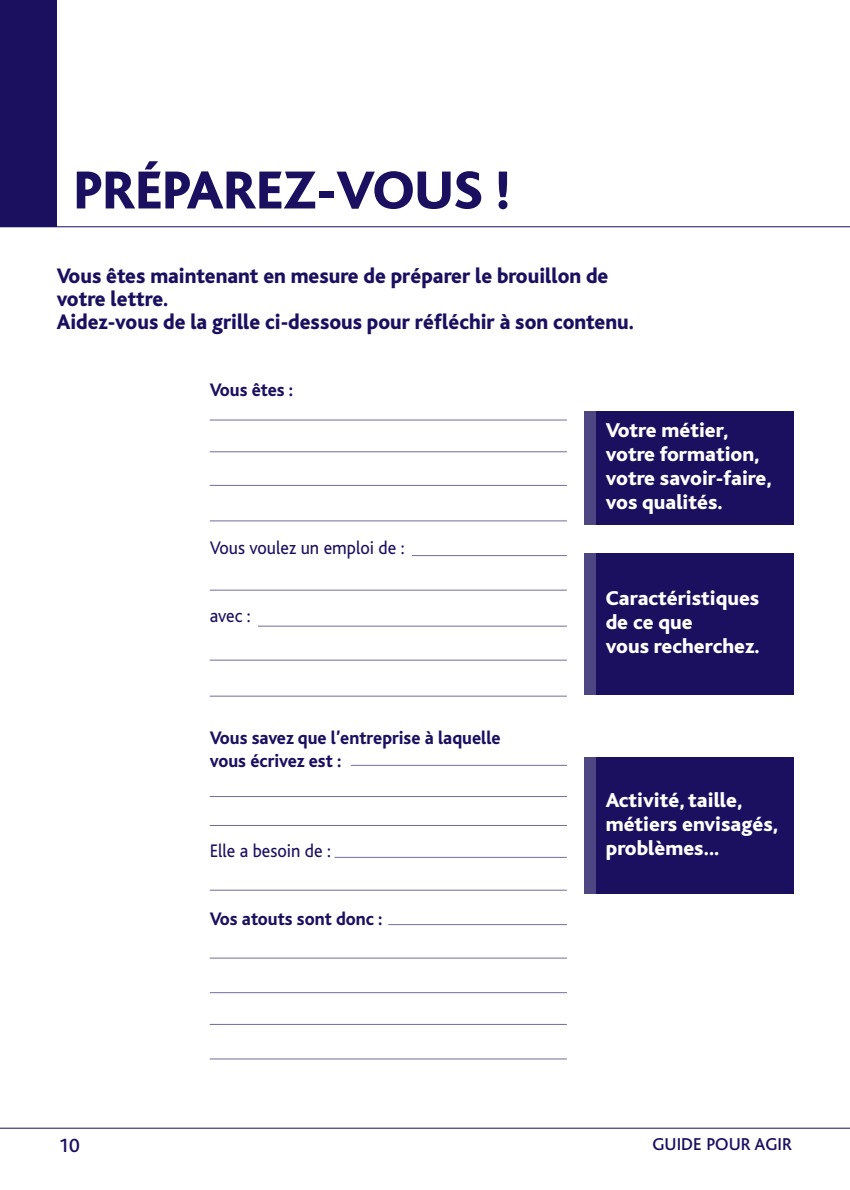
<style>
.page{position:relative;width:850px;height:1190px;background:#fff}
.page>*{position:absolute;margin:0;border:0;box-sizing:border-box;transform-origin:0 0}
.t1{font:800 56px "Bliss";color:#1b1060}
.t2{font:800 22px/23px "Bliss";color:#1b1060;scale:.95 1}
.t3{font:800 21px/24px "Bliss";color:#fff}
.t4{font:500 20px "Bliss";color:#1b1060}
.t5{font:800 19px/22.6px "Bliss";color:#1b1060;scale:.95 1}
.t6{font:19px "Bliss";color:#1b1060;scale:.95 1}
.t7{font:500 18px "Bliss";color:#1b1060}
</style>
<div class="page">
<div style="left:0;top:0;width:57px;height:227px;background:#1b1060"></div>
<hr style="left:0;top:226px;width:850px;height:1px;background:#1b1060">
<hr style="left:0;top:1128px;width:850px;height:1px;background:#1b1060">
<div style="left:595px;top:411px;width:199px;height:113px;background:#1b1060"></div>
<div style="left:584px;top:411px;width:11px;height:113px;background:#4e4682"></div>
<div style="left:595px;top:553px;width:199px;height:142px;background:#1b1060"></div>
<div style="left:584px;top:553px;width:11px;height:142px;background:#4e4682"></div>
<div style="left:595px;top:757px;width:199px;height:137px;background:#1b1060"></div>
<div style="left:584px;top:757px;width:11px;height:137px;background:#4e4682"></div>
<hr style="left:210px;top:420px;width:357px;height:1px;background:#726c9d">
<hr style="left:210px;top:451px;width:357px;height:1px;background:#726c9d">
<hr style="left:210px;top:590px;width:357px;height:1px;background:#726c9d">
<hr style="left:258px;top:626px;width:309px;height:1px;background:#726c9d">
<hr style="left:210px;top:660px;width:357px;height:1px;background:#726c9d">
<hr style="left:210px;top:696px;width:357px;height:1px;background:#726c9d">
<hr style="left:210px;top:796px;width:357px;height:1px;background:#726c9d">
<hr style="left:210px;top:825px;width:357px;height:1px;background:#726c9d">
<hr style="left:210px;top:890px;width:357px;height:1px;background:#726c9d">
<hr style="left:210px;top:958px;width:357px;height:1px;background:#726c9d">
<hr style="left:210px;top:992px;width:357px;height:1px;background:#726c9d">
<hr style="left:210px;top:1024px;width:357px;height:1px;background:#726c9d">
<hr style="left:210px;top:1059px;width:357px;height:1px;background:#726c9d">
<hr style="left:388px;top:924px;width:179px;height:1px;background:#726c9d">
<hr style="left:334px;top:857px;width:233px;height:1px;background:#726c9d">
<hr style="left:351px;top:765px;width:216px;height:1px;background:#726c9d">
<hr style="left:210px;top:485px;width:357px;height:1px;background:#726c9d">
<hr style="left:210px;top:521px;width:357px;height:1px;background:#726c9d">
<hr style="left:412px;top:555px;width:155px;height:1px;background:#726c9d">
<h1 class="t1" style="left:74px;top:161px;width:438px">PRÉPAREZ-VOUS !</h1>
<p class="t2" style="left:57px;top:265px;width:609px">Vous êtes maintenant en mesure de préparer le brouillon de votre lettre.<br>Aidez-vous de la grille ci-dessous pour réfléchir à son contenu.</p>
<p class="t5" style="left:210px;top:379px;width:89px">Vous êtes :</p>
<p class="t6" style="left:210px;top:538px;width:207px">Vous voulez un emploi de :</p>
<p class="t6" style="left:210px;top:606px;width:45px">avec :</p>
<p class="t5" style="left:210px;top:727px;width:308px">Vous savez que l’entreprise à laquelle vous écrivez est :</p>
<p class="t6" style="left:210px;top:841px;width:129px">Elle a besoin de :</p>
<p class="t5" style="left:210px;top:908px;width:184px">Vos atouts sont donc :</p>
<p class="t3" style="left:606px;top:419px;width:167px">Votre métier, votre formation, votre savoir-faire, vos qualités.</p>
<p class="t3" style="left:606px;top:587px;width:155px">Caractéristiques de ce que<br>vous recherchez.</p>
<p class="t3" style="left:606px;top:789px;width:174px">Activité, taille, métiers envisagés, problèmes...</p>
<p class="t4" style="left:58px;top:1135px;width:23px">10</p>
<p class="t7" style="left:652px;top:1135px;width:141px">GUIDE POUR AGIR</p>
</div>
